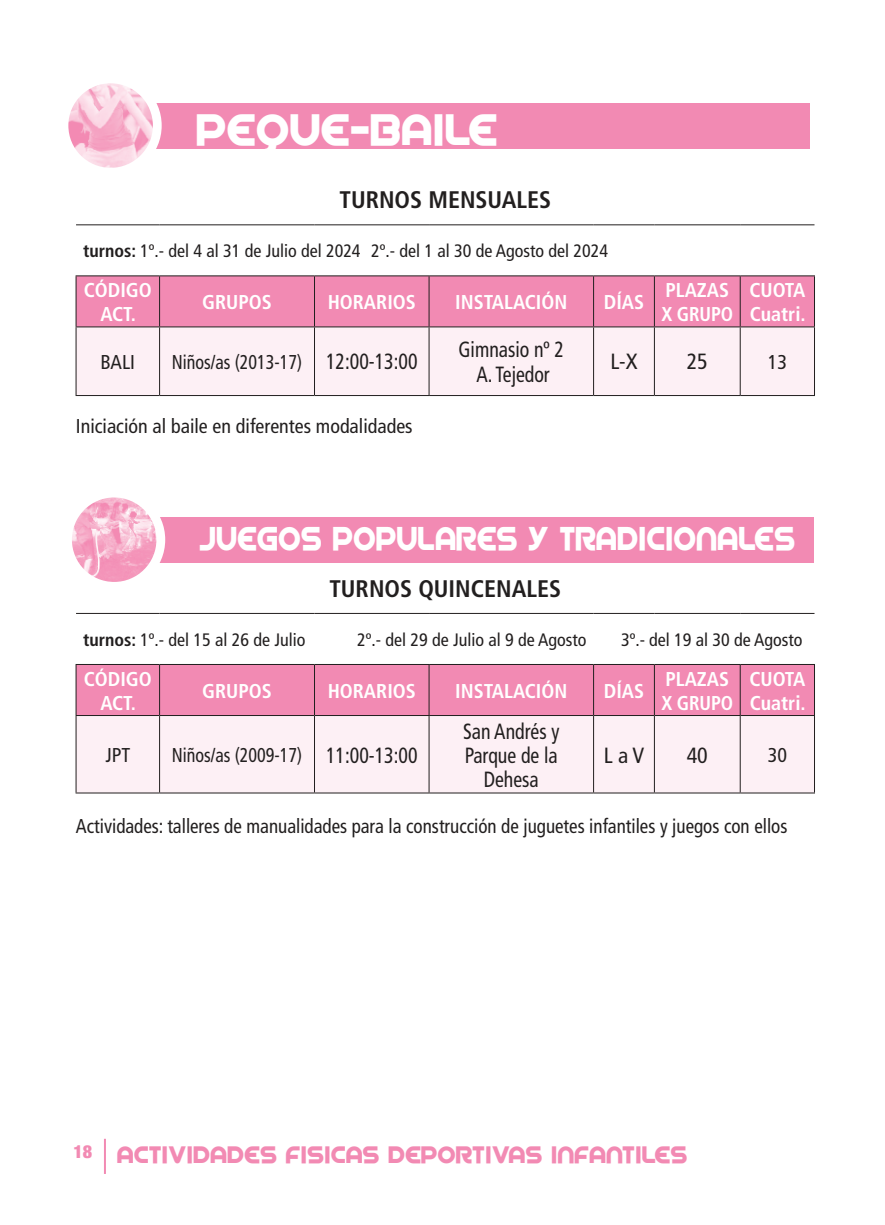
<style>
.page{position:relative;width:885px;height:1225px;background:#fff}
.page>*{position:absolute;margin:0;border:0;box-sizing:border-box;transform-origin:0 0}
.t1{font:48px "Spin Cycle";color:#fff}
.t2{font:36px "Spin Cycle";color:#fff;scale:.9 1}
.t3{font:26px "Spin Cycle";color:#f28ab3}
.t4{font:700 condensed 24px "Frutiger LT Std";color:#221f1f}
.t5{font:condensed 22px/24px "Frutiger LT Std";color:#221f1f;text-align:center;scale:.9 1}
.t6{font:condensed 22px "Frutiger LT Std";color:#221f1f}
.t7{font:700 condensed 20px/24px "Frutiger LT Std";color:#fff}
.t8{font:condensed 20px "Frutiger LT Std";color:#221f1f;scale:.95 1}
.t9{font:condensed 20px "Frutiger LT Std";color:#221f1f;scale:.9 1}
.t10{font:condensed 20px "Frutiger LT Std";color:#221f1f}
.t11{font:condensed 18px "Frutiger LT Std";color:#221f1f}
.s1{font-weight:700}
.s2{font-size:22px}
</style>
<div class="page">
<hr style="left:104px;top:1138px;width:2px;height:36px;background:#f28ab3">
<div style="left:129px;top:103px;width:680px;height:45px;background:#f28ab3"></div>
<img style="left:64px;top:79px;width:93px;height:93px;border-radius:47px">
<div style="left:60px;top:75px;width:102px;height:102px;border:9px solid #fff;border-radius:50%"></div>
<div style="left:133px;top:517px;width:680px;height:45px;background:#f28ab3"></div>
<img style="left:67px;top:493px;width:94px;height:93px;border-radius:47px">
<div style="left:63px;top:488px;width:102px;height:103px;border:9px solid #fff;border-radius:50%"></div>
<div style="left:77px;top:276px;width:736px;height:50px;background:#f28ab3"></div>
<div style="left:77px;top:327px;width:736px;height:68px;background:#fdf0f5"></div>
<hr style="left:76px;top:224px;width:83px;height:1px;background:#221f1f">
<hr style="left:159px;top:224px;width:155px;height:1px;background:#221f1f">
<hr style="left:314px;top:224px;width:115px;height:1px;background:#221f1f">
<hr style="left:429px;top:224px;width:164px;height:1px;background:#221f1f">
<hr style="left:593px;top:224px;width:61px;height:1px;background:#221f1f">
<hr style="left:654px;top:224px;width:86px;height:1px;background:#221f1f">
<hr style="left:740px;top:224px;width:74px;height:1px;background:#221f1f">
<hr style="left:76px;top:275px;width:83px;height:1px;background:#221f1f">
<hr style="left:76px;top:276px;width:1px;height:50px;background:#221f1f">
<hr style="left:159px;top:275px;width:155px;height:1px;background:#221f1f">
<hr style="left:159px;top:276px;width:1px;height:50px;background:#221f1f">
<hr style="left:314px;top:275px;width:115px;height:1px;background:#221f1f">
<hr style="left:314px;top:276px;width:1px;height:50px;background:#221f1f">
<hr style="left:429px;top:275px;width:164px;height:1px;background:#221f1f">
<hr style="left:428px;top:276px;width:1px;height:50px;background:#221f1f">
<hr style="left:593px;top:275px;width:61px;height:1px;background:#221f1f">
<hr style="left:593px;top:276px;width:1px;height:50px;background:#221f1f">
<hr style="left:654px;top:275px;width:86px;height:1px;background:#221f1f">
<hr style="left:653px;top:276px;width:1px;height:50px;background:#221f1f">
<hr style="left:740px;top:275px;width:74px;height:1px;background:#221f1f">
<hr style="left:739px;top:276px;width:1px;height:50px;background:#221f1f">
<hr style="left:813px;top:276px;width:1px;height:50px;background:#221f1f">
<hr style="left:76px;top:326px;width:83px;height:1px;background:#221f1f">
<hr style="left:76px;top:327px;width:1px;height:68px;background:#221f1f">
<hr style="left:159px;top:326px;width:155px;height:1px;background:#221f1f">
<hr style="left:159px;top:327px;width:1px;height:68px;background:#221f1f">
<hr style="left:314px;top:326px;width:115px;height:1px;background:#221f1f">
<hr style="left:314px;top:327px;width:1px;height:68px;background:#221f1f">
<hr style="left:429px;top:326px;width:164px;height:1px;background:#221f1f">
<hr style="left:428px;top:327px;width:1px;height:68px;background:#221f1f">
<hr style="left:593px;top:326px;width:61px;height:1px;background:#221f1f">
<hr style="left:593px;top:327px;width:1px;height:68px;background:#221f1f">
<hr style="left:654px;top:326px;width:86px;height:1px;background:#221f1f">
<hr style="left:653px;top:327px;width:1px;height:68px;background:#221f1f">
<hr style="left:740px;top:326px;width:74px;height:1px;background:#221f1f">
<hr style="left:739px;top:327px;width:1px;height:68px;background:#221f1f">
<hr style="left:813px;top:327px;width:1px;height:68px;background:#221f1f">
<hr style="left:76px;top:395px;width:83px;height:1px;background:#221f1f">
<hr style="left:159px;top:395px;width:155px;height:1px;background:#221f1f">
<hr style="left:314px;top:395px;width:115px;height:1px;background:#221f1f">
<hr style="left:429px;top:395px;width:164px;height:1px;background:#221f1f">
<hr style="left:593px;top:395px;width:61px;height:1px;background:#221f1f">
<hr style="left:654px;top:395px;width:86px;height:1px;background:#221f1f">
<hr style="left:740px;top:395px;width:74px;height:1px;background:#221f1f">
<div style="left:77px;top:665px;width:736px;height:50px;background:#f28ab3"></div>
<div style="left:77px;top:716px;width:736px;height:76px;background:#fdf0f5"></div>
<hr style="left:76px;top:613px;width:83px;height:1px;background:#221f1f">
<hr style="left:159px;top:613px;width:155px;height:1px;background:#221f1f">
<hr style="left:314px;top:613px;width:115px;height:1px;background:#221f1f">
<hr style="left:429px;top:613px;width:164px;height:1px;background:#221f1f">
<hr style="left:593px;top:613px;width:61px;height:1px;background:#221f1f">
<hr style="left:654px;top:613px;width:86px;height:1px;background:#221f1f">
<hr style="left:740px;top:613px;width:74px;height:1px;background:#221f1f">
<hr style="left:76px;top:664px;width:83px;height:1px;background:#221f1f">
<hr style="left:76px;top:665px;width:1px;height:50px;background:#221f1f">
<hr style="left:159px;top:664px;width:155px;height:1px;background:#221f1f">
<hr style="left:159px;top:665px;width:1px;height:50px;background:#221f1f">
<hr style="left:314px;top:664px;width:115px;height:1px;background:#221f1f">
<hr style="left:314px;top:665px;width:1px;height:50px;background:#221f1f">
<hr style="left:429px;top:664px;width:164px;height:1px;background:#221f1f">
<hr style="left:428px;top:665px;width:1px;height:50px;background:#221f1f">
<hr style="left:593px;top:664px;width:61px;height:1px;background:#221f1f">
<hr style="left:593px;top:665px;width:1px;height:50px;background:#221f1f">
<hr style="left:654px;top:664px;width:86px;height:1px;background:#221f1f">
<hr style="left:653px;top:665px;width:1px;height:50px;background:#221f1f">
<hr style="left:740px;top:664px;width:74px;height:1px;background:#221f1f">
<hr style="left:739px;top:665px;width:1px;height:50px;background:#221f1f">
<hr style="left:813px;top:665px;width:1px;height:50px;background:#221f1f">
<hr style="left:76px;top:715px;width:83px;height:1px;background:#221f1f">
<hr style="left:76px;top:716px;width:1px;height:76px;background:#221f1f">
<hr style="left:159px;top:715px;width:155px;height:1px;background:#221f1f">
<hr style="left:159px;top:716px;width:1px;height:76px;background:#221f1f">
<hr style="left:314px;top:715px;width:115px;height:1px;background:#221f1f">
<hr style="left:314px;top:716px;width:1px;height:76px;background:#221f1f">
<hr style="left:429px;top:715px;width:164px;height:1px;background:#221f1f">
<hr style="left:428px;top:716px;width:1px;height:76px;background:#221f1f">
<hr style="left:593px;top:715px;width:61px;height:1px;background:#221f1f">
<hr style="left:593px;top:716px;width:1px;height:76px;background:#221f1f">
<hr style="left:654px;top:715px;width:86px;height:1px;background:#221f1f">
<hr style="left:653px;top:716px;width:1px;height:76px;background:#221f1f">
<hr style="left:740px;top:715px;width:74px;height:1px;background:#221f1f">
<hr style="left:739px;top:716px;width:1px;height:76px;background:#221f1f">
<hr style="left:813px;top:716px;width:1px;height:76px;background:#221f1f">
<hr style="left:76px;top:792px;width:83px;height:1px;background:#221f1f">
<hr style="left:159px;top:792px;width:155px;height:1px;background:#221f1f">
<hr style="left:314px;top:792px;width:115px;height:1px;background:#221f1f">
<hr style="left:429px;top:792px;width:164px;height:1px;background:#221f1f">
<hr style="left:593px;top:792px;width:61px;height:1px;background:#221f1f">
<hr style="left:654px;top:792px;width:86px;height:1px;background:#221f1f">
<hr style="left:740px;top:792px;width:74px;height:1px;background:#221f1f">
<h1 class="t1" style="left:196px;top:113px;width:303px">PEQUE-BAILE</h1>
<h3 class="t4" style="left:339px;top:187px;width:213px">TURNOS MENSUALES</h3>
<p class="t11" style="left:83px;top:241px;width:526px"><span class="s1">turnos:</span> 1º.- del 4 al 31 de Julio del 2024 2º.- del 1 al 30 de Agosto del 2024</p>
<p class="t7" style="left:84px;top:278px;width:70px;text-align:center">CÓDIGO<br>ACT.</p>
<p class="t7" style="left:202px;top:290px;width:71px">GRUPOS</p>
<p class="t7" style="left:327px;top:290px;width:90px">HORARIOS</p>
<p class="t7" style="left:455px;top:290px;width:114px">INSTALACIÓN</p>
<p class="t7" style="left:603px;top:290px;width:42px">DÍAS</p>
<p class="t7" style="left:661px;top:278px;width:73px">PLAZAS<br>X GRUPO</p>
<p class="t7" style="left:749px;top:278px;width:58px">CUOTA<br>Cuatri.</p>
<p class="t10" style="left:101px;top:351px;width:36px">BALI</p>
<p class="t9" style="left:172px;top:351px;width:274px">Niños/as (2013-17) <span class="s2">12:00-13:00</span></p>
<p class="t5" style="left:458px;top:338px;width:119px">Gimnasio nº 2<br>A. Tejedor</p>
<p class="t10" style="left:76px;top:415px;width:338px">Iniciación al baile en diferentes modalidades</p>
<p class="t6" style="left:610px;top:350px;width:29px">L-X</p>
<p class="t6" style="left:686px;top:350px;width:23px">25</p>
<p class="t10" style="left:767px;top:351px;width:21px">13</p>
<h2 class="t2" style="left:199px;top:526px;width:663px">JUEGOS POPULARES Y TRADICIONALES</h2>
<h3 class="t4" style="left:329px;top:575px;width:233px">TURNOS QUINCENALES</h3>
<p class="t11" style="left:83px;top:630px;width:224px"><span class="s1">turnos:</span> 1º.- del 15 al 26 de Julio</p>
<p class="t11" style="left:357px;top:630px;width:231px">2º.- del 29 de Julio al 9 de Agosto</p>
<p class="t11" style="left:621px;top:630px;width:183px">3º.- del 19 al 30 de Agosto</p>
<p class="t7" style="left:84px;top:667px;width:70px;text-align:center">CÓDIGO<br>ACT.</p>
<p class="t7" style="left:202px;top:679px;width:71px">GRUPOS</p>
<p class="t7" style="left:327px;top:679px;width:90px">HORARIOS</p>
<p class="t7" style="left:455px;top:679px;width:114px">INSTALACIÓN</p>
<p class="t7" style="left:603px;top:679px;width:42px">DÍAS</p>
<p class="t7" style="left:661px;top:667px;width:73px">PLAZAS<br>X GRUPO</p>
<p class="t7" style="left:749px;top:667px;width:58px">CUOTA<br>Cuatri.</p>
<p class="t10" style="left:105px;top:744px;width:26px">JPT</p>
<p class="t9" style="left:172px;top:744px;width:274px">Niños/as (2009-17) <span class="s2">11:00-13:00</span></p>
<p class="t5" style="left:463px;top:719px;width:109px">San Andrés y<br>Parque de la<br>Dehesa</p>
<p class="t6" style="left:603px;top:743px;width:42px">L a V</p>
<p class="t6" style="left:686px;top:743px;width:23px">40</p>
<p class="t10" style="left:767px;top:744px;width:21px">30</p>
<p class="t8" style="left:76px;top:815px;width:750px">Actividades: talleres de manualidades para la construcción de juguetes infantiles y juegos con ellos</p>
<h3 class="t3" style="left:73px;top:1138px;width:615px"><sup>18</sup> ACTIVIDADES FISICAS DEPORTIVAS INFANTILES</h3>
</div>
